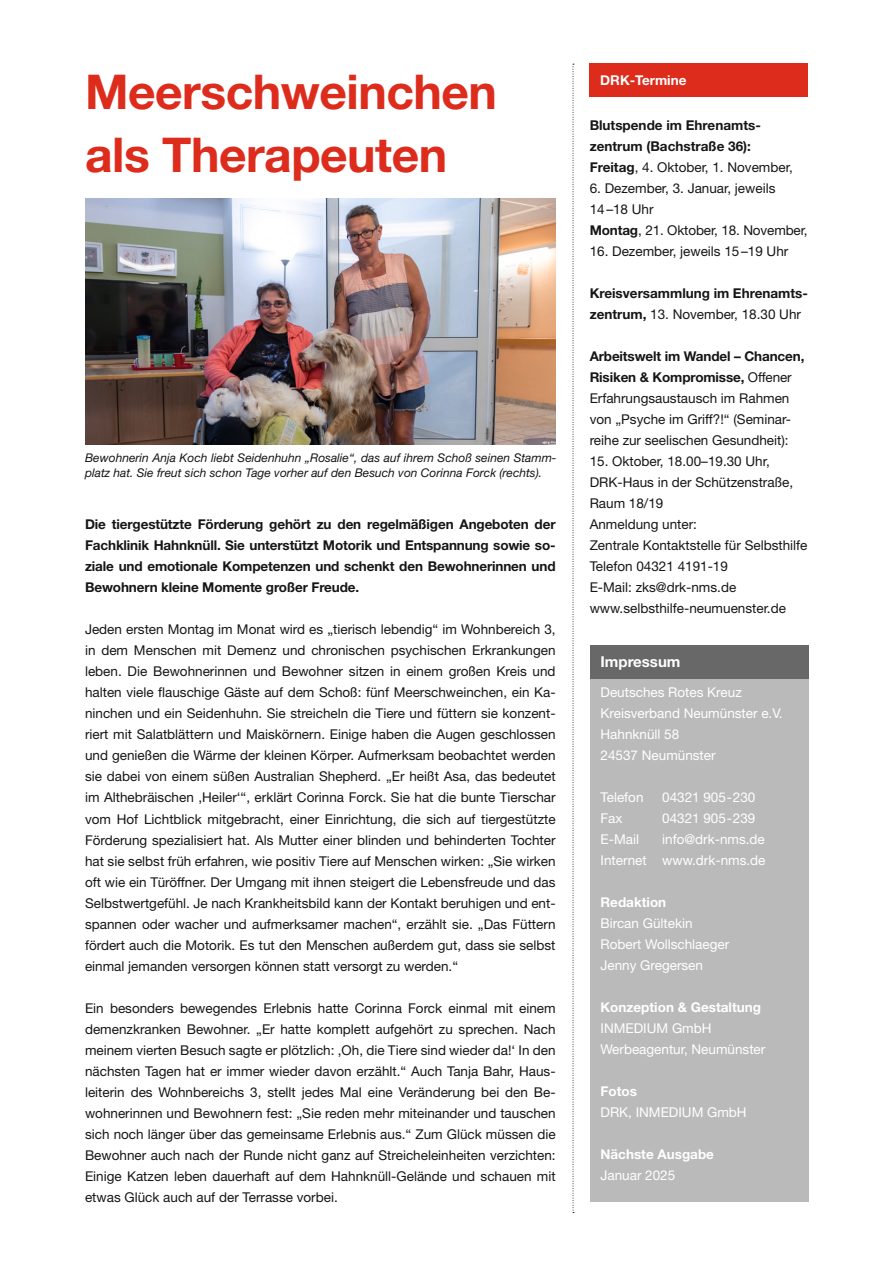
<style>
.page{position:relative;width:893px;height:1263px;background:#fff}
.page>*{position:absolute;margin:0;border:0;box-sizing:border-box;transform-origin:0 0}
.t1{font:700 48px/63px "Helvetica Neue LT Std";letter-spacing:-.01em;color:#dd2b1c}
.t2{font:700 15px "Helvetica Neue LT Std";color:#fff}
.t3{font:13.5px/21px "Helvetica Neue LT Std";color:#151616}
.t4{font:700 13.5px/21px "Helvetica Neue LT Std";color:#151616}
.t5{font:13.5px/21px "Helvetica Neue LT Std";color:#fff}
.t6{font:700 13.5px "Helvetica Neue LT Std";color:#fff}
.t7{font:italic 12px/15px "Helvetica Neue LT Std";color:#151616}
.s1{font-weight:400}
.s2{font-weight:700}
</style>
<div class="page">
<svg style="left:573px;top:64px;width:1px;height:1149px"></svg>
<div style="left:590px;top:666px;width:218px;height:535px;background:#bababb"></div>
<div style="left:590px;top:645px;width:218px;height:34px;background:#686868"></div>
<div style="left:590px;top:64px;width:218px;height:33px;background:#dd2b1c"></div>
<img style="left:85px;top:198px;width:471px;height:247px">
<h1 class="t1" style="left:85px;top:60px;width:413px">Meerschweinchen als Therapeuten</h1>
<p class="t7" style="left:85px;top:450px;width:473px">Bewohnerin Anja Koch liebt Seidenhuhn „Rosalie“, das auf ihrem Schoß seinen Stamm&shy;platz hat. Sie freut sich schon Tage vorher auf den Besuch von Corinna Forck (rechts).</p>
<p class="t4" style="left:85px;top:514px;width:472px;text-align:justify">Die tiergestützte Förderung gehört zu den regelmäßigen Angeboten der Fachklinik Hahnknüll. Sie unterstützt Motorik und Entspannung sowie so&shy;ziale und emotionale Kompetenzen und schenkt den Bewohnerinnen und Bewohnern kleine Momente großer Freude.</p>
<p class="t3" style="left:85px;top:619px;width:472px;text-align:justify">Jeden ersten Montag im Monat wird es „tierisch lebendig“ im Wohnbereich 3, in dem Menschen mit Demenz und chronischen psychischen Erkrankungen leben. Die Bewohnerinnen und Bewohner sitzen in einem großen Kreis und halten viele flauschige Gäste auf dem Schoß: fünf Meerschweinchen, ein Ka&shy;ninchen und ein Seidenhuhn. Sie streicheln die Tiere und füttern sie konzent&shy;riert mit Salatblättern und Maiskörnern. Einige haben die Augen geschlossen und genießen die Wärme der kleinen Körper. Aufmerksam beobachtet werden sie dabei von einem süßen Australian Shepherd. „Er heißt Asa, das bedeutet im Althebräischen ‚Heiler‘“, erklärt Corinna Forck. Sie hat die bunte Tierschar vom Hof Lichtblick mitgebracht, einer Einrichtung, die sich auf tiergestützte Förderung spezialisiert hat. Als Mutter einer blinden und behinderten Tochter hat sie selbst früh erfahren, wie positiv Tiere auf Menschen wirken: „Sie wirken oft wie ein Türöffner. Der Umgang mit ihnen steigert die Lebensfreude und das Selbstwertgefühl. Je nach Krankheitsbild kann der Kontakt beruhigen und ent&shy;spannen oder wacher und aufmerksamer machen“, erzählt sie. „Das Füttern fördert auch die Motorik. Es tut den Menschen außerdem gut, dass sie selbst einmal jemanden versorgen können statt versorgt zu werden.“</p>
<p class="t3" style="left:85px;top:997px;width:472px;text-align:justify">Ein besonders bewegendes Erlebnis hatte Corinna Forck einmal mit einem demenzkranken Bewohner. „Er hatte komplett aufgehört zu sprechen. Nach meinem vierten Besuch sagte er plötzlich: ‚Oh, die Tiere sind wieder da!‘ In den nächsten Tagen hat er immer wieder davon erzählt.“ Auch Tanja Bahr, Haus&shy;leiterin des Wohnbereichs 3, stellt jedes Mal eine Veränderung bei den Be&shy;wohnerinnen und Bewohnern fest: „Sie reden mehr miteinander und tauschen sich noch länger über das gemeinsame Erlebnis aus.“ Zum Glück müssen die Bewohner auch nach der Runde nicht ganz auf Streicheleinheiten verzichten:<br>Einige Katzen leben dauerhaft auf dem Hahnknüll-Gelände und schauen mit etwas Glück auch auf der Terrasse vorbei.</p>
<p class="t6" style="left:600px;top:72px;width:88px">DRK-Termine</p>
<p class="t4" style="left:590px;top:115px;width:205px">Blutspende im Ehrenamts&shy;zentrum (Bachstraße 36):<br>Freitag<span class="s1">, 4. Oktober, 1. November,</span></p>
<p class="t3" style="left:590px;top:178px;width:219px">6. Dezember, 3. Januar, jeweils<br>14–18 Uhr<br><span class="s2">Montag</span>, 21. Oktober, 18. November,</p>
<p class="t3" style="left:590px;top:241px;width:200px">16. Dezember, jeweils 15–19 Uhr</p>
<p class="t4" style="left:590px;top:283px;width:220px">Kreisversammlung im Ehrenamts&shy;zentrum, <span class="s1">13. November, 18.30 Uhr</span></p>
<p class="t3" style="left:590px;top:346px;width:216px"><span class="s2">Arbeitswelt im Wandel – Chancen, Risiken &amp; Kompromisse,</span> Offener Erfahrungsaustausch im Rahmen von „Psyche im Griff?!“ (Seminar&shy;reihe zur seelischen Gesundheit):</p>
<p class="t3" style="left:590px;top:451px;width:219px">15. Oktober, 18.00–19.30 Uhr,<br>DRK-Haus in der Schützenstraße,<br>Raum 18/19<br>Anmeldung unter:<br>Zentrale Kontaktstelle für Selbsthilfe<br>Telefon 04321 4191-19<br>E-Mail: zks@drk-nms.de www.selbsthilfe-neumuenster.de</p>
<p class="t2" style="left:600px;top:653px;width:81px">Impressum</p>
<p class="t5" style="left:600px;top:682px;width:184px">Deutsches Rotes Kreuz<br>Kreisverband Neumünster e.V.<br>Hahnknüll 58<br>24537 Neumünster</p>
<p class="t5" style="left:600px;top:787px;width:44px">Telefon</p>
<p class="t5" style="left:662px;top:787px;width:95px">04321 905-230</p>
<p class="t5" style="left:600px;top:808px;width:23px">Fax</p>
<p class="t5" style="left:662px;top:808px;width:95px">04321 905-239</p>
<p class="t5" style="left:600px;top:829px;width:40px">E-Mail</p>
<p class="t5" style="left:600px;top:829px;width:166px;text-align:right">info@drk-nms.de<br>Internet www.drk-nms.de</p>
<p class="t6" style="left:600px;top:894px;width:67px">Redaktion</p>
<p class="t5" style="left:600px;top:913px;width:130px">Bircan Gültekin<br>Robert Wollschlaeger<br>Jenny Gregersen</p>
<p class="t6" style="left:600px;top:999px;width:162px">Konzeption &amp; Gestaltung</p>
<p class="t5" style="left:600px;top:1018px;width:166px">INMEDIUM GmbH<br>Werbeagentur, Neumünster</p>
<p class="t6" style="left:600px;top:1083px;width:38px">Fotos</p>
<p class="t5" style="left:600px;top:1102px;width:148px">DRK, INMEDIUM GmbH</p>
<p class="t6" style="left:600px;top:1146px;width:115px">Nächste Ausgabe</p>
<p class="t5" style="left:600px;top:1165px;width:76px">Januar 2025</p>
</div>
